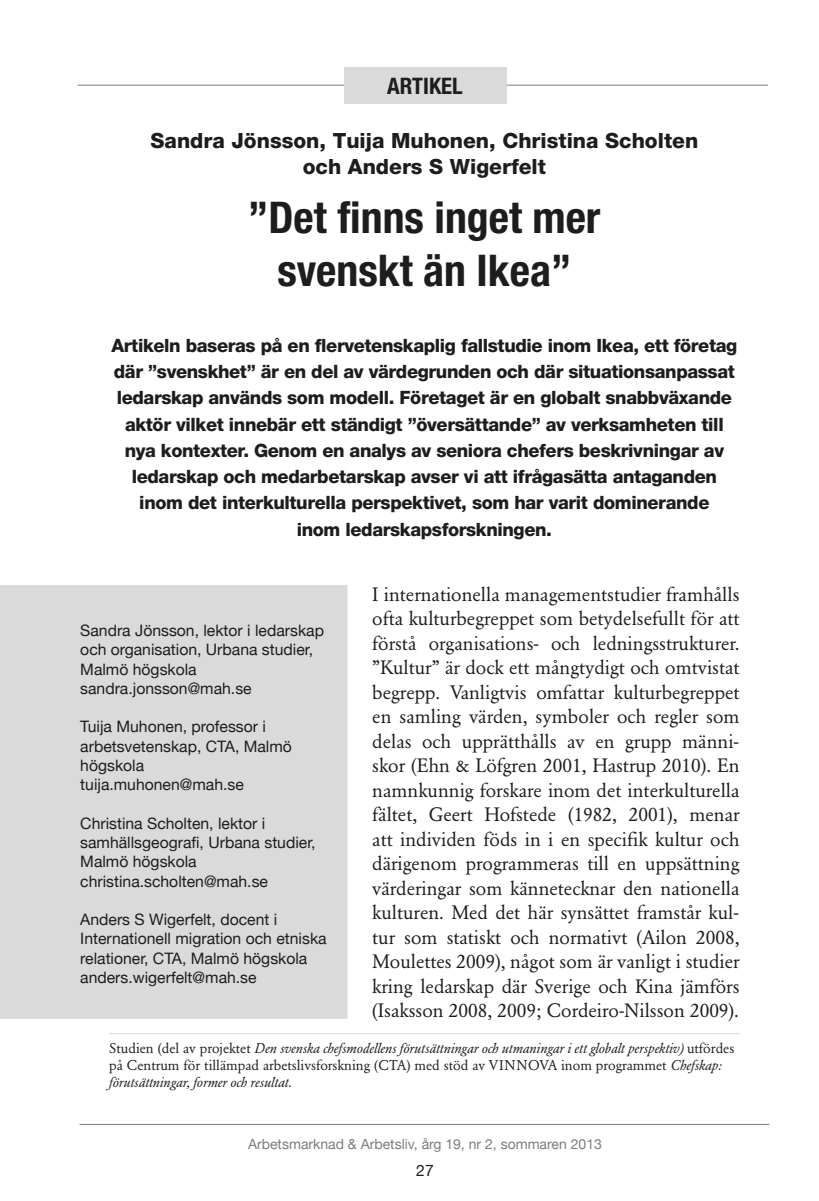
<style>
.page{position:relative;width:819px;height:1201px;background:#fff}
.page>*{position:absolute;margin:0;border:0;box-sizing:border-box;transform-origin:0 0}
.Huvudrubrik{font:700 condensed 43.75px/52.5px "Helvetica Neue";color:#1d1d1b;text-align:center}
.t1{font:700 condensed 22.75px "Helvetica Neue";color:#1d1d1b}
._1__Författare{font:800 21px/25.2px "Helvetica Neue";color:#1d1d1b;text-align:center}
._4__Brödtext_Garamon{font:19.25px/24.5px "Garamond BE";color:#1d1d1b;text-align:justify}
._3__Ingress_Helvetic{font:800 18.38px/26.2px "Helvetica Neue";letter-spacing:-.02em;color:#1d1d1b;text-align:center}
.Presentationstext{font:15.75px/19.2px "Helvetica Neue";color:#1d1d1b}
._6__Fotnotstext{font:italic 14px/16.8px "Garamond BE";color:#1d1d1b}
.t2{font:14px "Helvetica Neue";color:#7c7c7c}
.s1{font-style:normal}
</style>
<div class="page">
<hr style="left:79px;top:1124px;width:690px;height:1px;background:#7c7c7c">
<hr style="left:78px;top:85px;width:690px;height:1px;background:#7c7c7c">
<div style="left:344px;top:67px;width:162px;height:37px;background:#dadada"></div>
<div style="left:0;top:585px;width:347px;height:433px;background:#dadada"></div>
<hr style="left:109px;top:1033px;width:630px;height:1px;background:#dadada">
<p class="t1" style="left:387px;top:73px;width:77px">ARTIKEL</p>
<p class="_1__Författare" style="left:150px;top:128px;width:549px">Sandra Jönsson, Tuija Muhonen, Christina Scholten och Anders S Wigerfelt</p>
<p class="Huvudrubrik" style="left:248px;top:191px;width:354px">”Det finns inget mer svenskt än Ikea”</p>
<p class="_3__Ingress_Helvetic" style="left:111px;top:332px;width:627px">Artikeln baseras på en flervetenskaplig fallstudie inom Ikea, ett företag där ”svenskhet” är en del av värdegrunden och där situationsanpassat ledarskap används som modell. Företaget är en globalt snabbväxande aktör vilket innebär ett ständigt ”översättande” av verksamheten till nya kontexter. Genom en analys av seniora chefers beskrivningar av ledarskap och medarbetarskap avser vi att ifrågasätta antaganden inom det interkulturella perspektivet, som har varit dominerande<br>inom ledarskapsforskningen.</p>
<p class="Presentationstext" style="left:80px;top:620px;width:245px">Sandra Jönsson, lektor i ledarskap och organisation, Urbana studier,<br>Malmö högskola sandra.jonsson@mah.se</p>
<p class="Presentationstext" style="left:80px;top:717px;width:213px">Tuija Muhonen, professor i arbetsvetenskap, CTA, Malmö högskola tuija.muhonen@mah.se</p>
<p class="Presentationstext" style="left:80px;top:813px;width:237px">Christina Scholten, lektor i samhällsgeografi, Urbana studier,<br>Malmö högskola christina.scholten@mah.se</p>
<p class="Presentationstext" style="left:80px;top:909px;width:248px">Anders S Wigerfelt, docent i<br>Internationell migration och etniska relationer, CTA, Malmö högskola anders.wigerfelt@mah.se</p>
<p class="_4__Brödtext_Garamon" style="left:372px;top:582px;width:369px">I internationella managementstudier framhålls ofta kulturbegreppet som betydelsefullt för att förstå organisations- och ledningsstrukturer. ”Kultur” är dock ett mångtydigt och omtvistat begrepp. Vanligtvis omfattar kulturbegreppet en samling värden, symboler och regler som delas och upprätthålls av en grupp männi&shy;skor (Ehn &amp; Löfgren 2001, Hastrup 2010). En namnkunnig forskare inom det interkulturella fältet, Geert Hofstede (1982, 2001), menar att individen föds in i en specifik kultur och därigenom programmeras till en uppsättning värderingar som kännetecknar den nationella kulturen. Med det här synsättet framstår kul&shy;tur som statiskt och normativt (Ailon 2008, Moulettes 2009), något som är vanligt i studier kring ledarskap där Sverige och Kina jämförs (Isaksson 2008, 2009; Cordeiro-Nilsson 2009).</p>
<p class="_6__Fotnotstext" style="left:109px;top:1040px;width:626px"><span class="s1">Studien (del av projektet</span> Den svenska chefsmodellens förutsättningar och utmaningar i ett globalt perspektiv) <span class="s1">utfördes på Centrum för tillämpad arbetslivsforskning (CTA) med stöd av VINNOVA inom programmet</span> Chefskap: förutsättningar, former och resultat.</p>
<p class="t2" style="left:248px;top:1135px;width:355px">Arbetsmarknad &amp; Arbetsliv, årg 19, nr 2, sommaren 2013</p>
<p class="Presentationstext" style="left:416px;top:1160px;width:19px">27</p>
</div>
